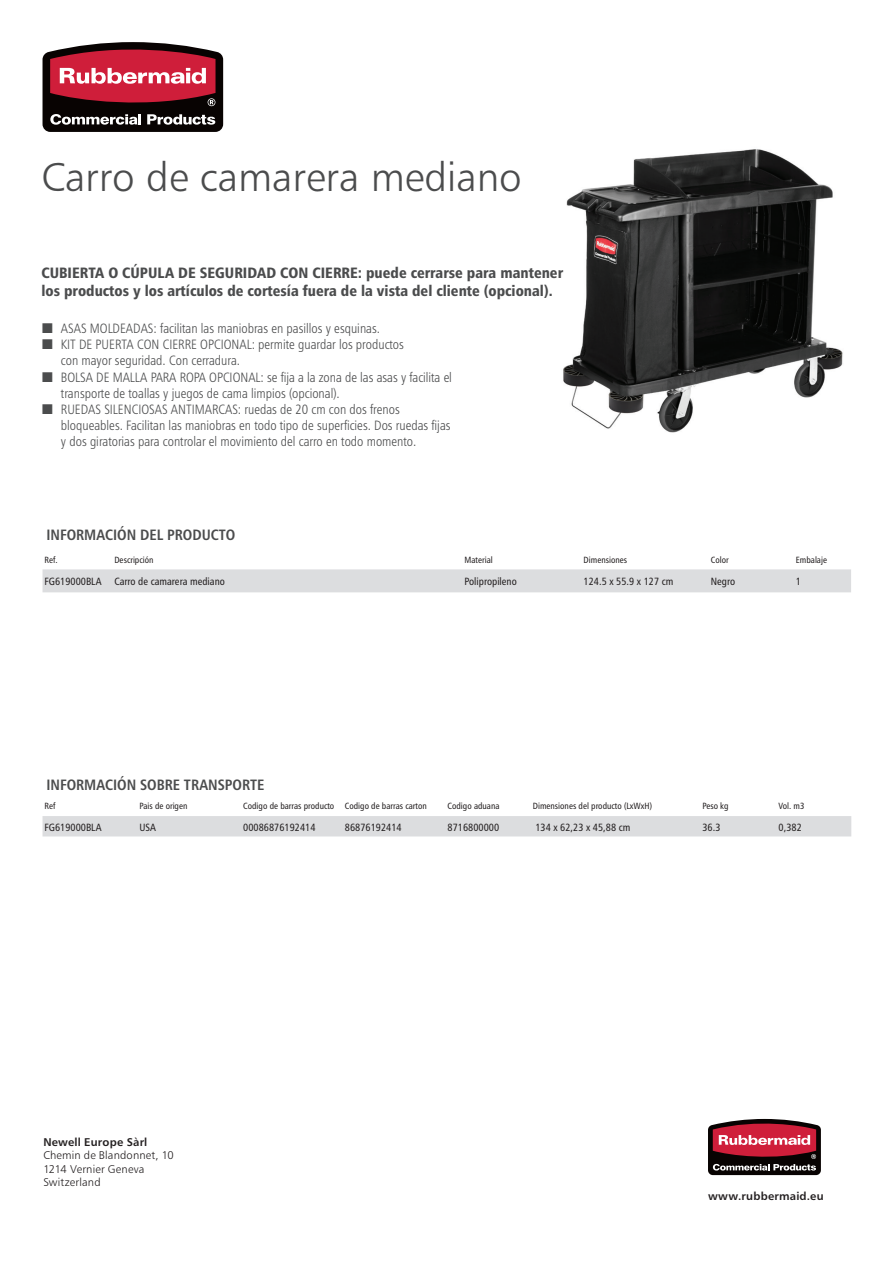
<style>
.page{position:relative;width:893px;height:1263px;background:#fff}
.page>*{position:absolute;margin:0;border:0;box-sizing:border-box;transform-origin:0 0}
.t1{font:40.5px "Humanist 777 BT Light B";color:#4b4c4d}
.t2{font:15px/18px "Humanist 777 BT Black Condensed B";color:#4b4c4d}
.t3{font:15px "Humanist 777 BT Bold Condensed B";color:#4b4c4d}
.t4{font:13.5px/16.2px "Humanist 777 BT Light Condensed B";color:#4b4c4d}
.t5{font:11.25px/13.5px "Humanist 777 BT Light B";letter-spacing:.015em;color:#231f20}
.t6{font:11.25px "Humanist 777 BT Bold B";letter-spacing:.02em;color:#231f20}
.t7{font:10.5px "Humanist 777 BT Roman Condensed B";color:#231f20}
.t8{font:9px "Humanist 777 BT Roman Condensed B";color:#231f20}
</style>
<div class="page">
<img style="left:563px;top:149px;width:280px;height:284px">
<div style="left:43px;top:569px;width:808px;height:23px;background:#dcdddf"></div>
<div style="left:43px;top:816px;width:808px;height:20px;background:#dcdddf"></div>
<svg style="left:708px;top:1119px;width:113px;height:56px;background:#823742"></svg>
<svg style="left:43px;top:42px;width:180px;height:90px;background:#833843"></svg>
<h1 class="t1" style="left:41px;top:152px;width:482px">Carro de camarera mediano</h1>
<p class="t2" style="left:41px;top:263px;width:523px">CUBIERTA O CÚPULA DE SEGURIDAD CON CIERRE: puede cerrarse para mantener los productos y los artículos de cortesía fuera de la vista del cliente (opcional).</p>
<p class="t4" style="left:61px;top:320px;width:393px">ASAS MOLDEADAS: facilitan las maniobras en pasillos y esquinas.<br>KIT DE PUERTA CON CIERRE OPCIONAL: permite guardar los productos<br>con mayor seguridad. Con cerradura.<br>BOLSA DE MALLA PARA ROPA OPCIONAL: se fija a la zona de las asas y facilita el transporte de toallas y juegos de cama limpios (opcional).<br>RUEDAS SILENCIOSAS ANTIMARCAS: ruedas de 20 cm con dos frenos bloqueables. Facilitan las maniobras en todo tipo de superficies. Dos ruedas fijas y dos giratorias para controlar el movimiento del carro en todo momento.</p>
<p class="t3" style="left:46px;top:525px;width:191px">INFORMACIÓN DEL PRODUCTO</p>
<p class="t8" style="left:45px;top:554px;width:14px">Ref.</p>
<p class="t8" style="left:114px;top:554px;width:41px">Descripción</p>
<p class="t8" style="left:465px;top:554px;width:30px">Material</p>
<p class="t8" style="left:584px;top:554px;width:45px">Dimensiones</p>
<p class="t8" style="left:711px;top:554px;width:19px">Color</p>
<p class="t8" style="left:796px;top:554px;width:33px">Embalaje</p>
<p class="t7" style="left:45px;top:575px;width:182px">FG619000BLA Carro de camarera mediano</p>
<p class="t7" style="left:465px;top:575px;width:54px">Polipropileno</p>
<p class="t7" style="left:584px;top:575px;width:91px">124.5 x 55.9 x 127 cm</p>
<p class="t7" style="left:711px;top:575px;width:26px">Negro</p>
<p class="t7" style="left:796px;top:575px;width:7px">1</p>
<p class="t3" style="left:46px;top:775px;width:220px">INFORMACIÓN SOBRE TRANSPORTE</p>
<p class="t8" style="left:45px;top:801px;width:12px">Ref</p>
<p class="t8" style="left:139px;top:801px;width:50px">Pais de origen</p>
<p class="t8" style="left:243px;top:801px;width:185px">Codigo de barras producto Codigo de barras carton</p>
<p class="t8" style="left:448px;top:801px;width:53px">Codigo aduana</p>
<p class="t8" style="left:533px;top:801px;width:121px">Dimensiones del producto (LxWxH)</p>
<p class="t8" style="left:702px;top:801px;width:28px">Peso kg</p>
<p class="t8" style="left:779px;top:801px;width:27px">Vol. m3</p>
<p class="t7" style="left:45px;top:820px;width:59px">FG619000BLA</p>
<p class="t7" style="left:139px;top:820px;width:18px">USA</p>
<p class="t7" style="left:243px;top:820px;width:74px">00086876192414</p>
<p class="t7" style="left:345px;top:820px;width:58px">86876192414</p>
<p class="t7" style="left:448px;top:820px;width:53px">8716800000</p>
<p class="t7" style="left:535px;top:820px;width:96px">134 x 62,23 x 45,88 cm</p>
<p class="t7" style="left:702px;top:820px;width:20px">36.3</p>
<p class="t7" style="left:779px;top:820px;width:25px">0,382</p>
<p class="t6" style="left:43px;top:1135px;width:106px">Newell Europe Sàrl</p>
<p class="t5" style="left:43px;top:1148px;width:132px">Chemin de Blandonnet, 10<br>1214 Vernier Geneva<br>Switzerland</p>
<p class="t6" style="left:708px;top:1189px;width:117px">www.rubbermaid.eu</p>
</div>
